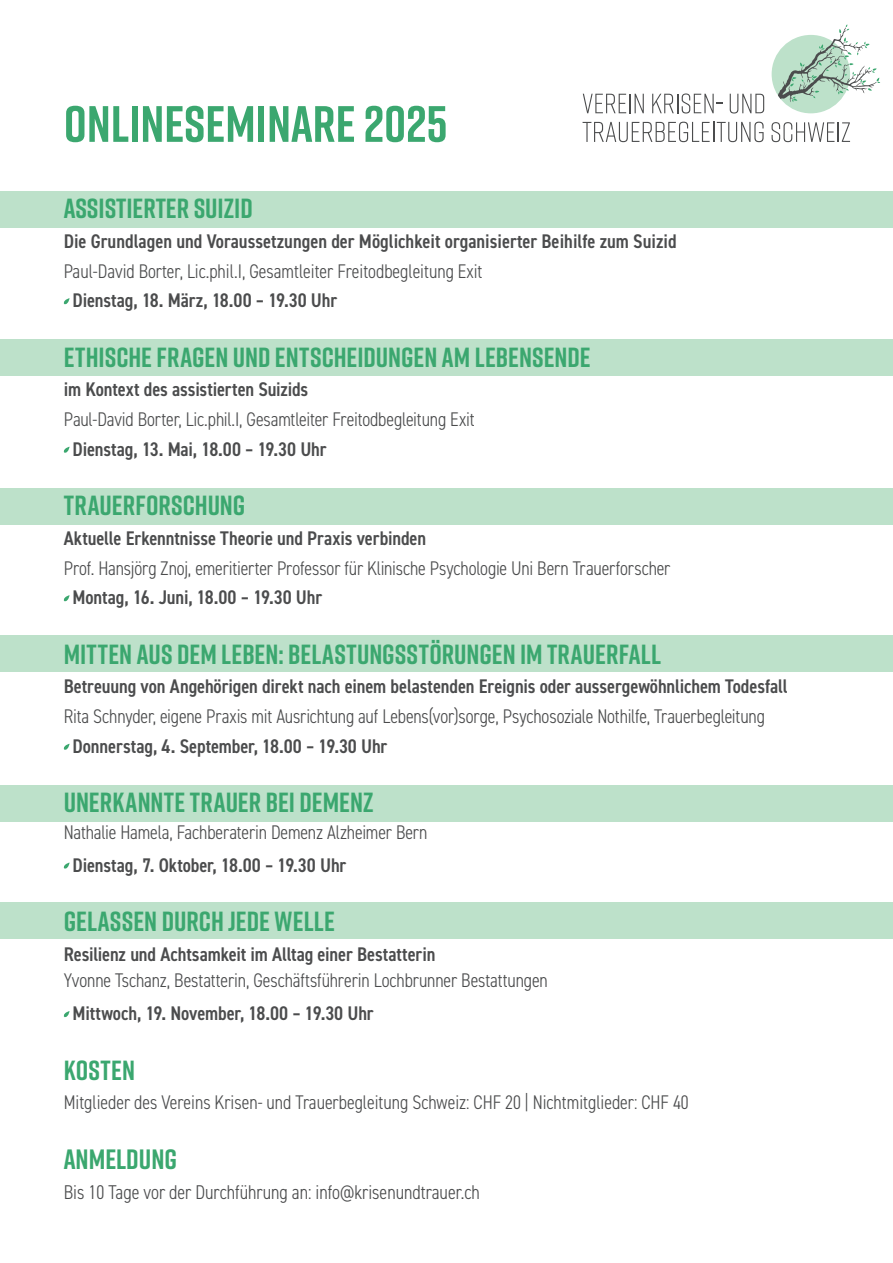
<style>
.page{position:relative;width:893px;height:1263px;background:#fff}
.page>*{position:absolute;margin:0;border:0;box-sizing:border-box;transform-origin:0 0}
.t1{font:700 51px "Rift";color:#3ba76f}
.t2{font:700 27.9px "Rift";color:#3ba76f}
.t3{font:700 27.6px "Rift";letter-spacing:.005em;color:#3ba76f}
.t4{font:300 condensed 19.95px "DIN2014";color:#4b4c4d}
.t5{font:300 condensed 19.8px "DIN2014";letter-spacing:-.005em;color:#4b4c4d}
.t6{font:600 condensed 19.8px "DIN2014";letter-spacing:-.005em;color:#4b4c4d}
</style>
<div class="page">
<div style="left:0;top:902px;width:893px;height:36px;background:#bde1ca"></div>
<div style="left:0;top:339px;width:893px;height:36px;background:#bde1ca"></div>
<div style="left:0;top:488px;width:893px;height:36px;background:#bde1ca"></div>
<div style="left:0;top:635px;width:893px;height:36px;background:#bde1ca"></div>
<div style="left:0;top:786px;width:893px;height:36px;background:#bde1ca"></div>
<svg style="left:583px;top:94px;width:61px;height:19px"></svg>
<svg style="left:652px;top:93px;width:70px;height:21px"></svg>
<svg style="left:730px;top:94px;width:34px;height:20px"></svg>
<svg style="left:583px;top:122px;width:181px;height:20px"></svg>
<svg style="left:772px;top:122px;width:78px;height:20px"></svg>
<div style="left:772px;top:35px;width:78px;height:78px;background:#bde1ca;border-radius:50%"></div>
<svg style="left:778px;top:24px;width:102px;height:79px"></svg>
<div style="left:0;top:191px;width:893px;height:36px;background:#bde1ca"></div>
<svg style="left:64px;top:298px;width:6px;height:7px"></svg>
<svg style="left:64px;top:447px;width:6px;height:6px"></svg>
<svg style="left:64px;top:595px;width:6px;height:7px"></svg>
<svg style="left:64px;top:744px;width:6px;height:6px"></svg>
<svg style="left:64px;top:862px;width:6px;height:7px"></svg>
<svg style="left:64px;top:1011px;width:6px;height:6px"></svg>
<p class="t1" style="left:64px;top:87px;width:385px">ONLINESEMINARE 2025</p>
<p class="t3" style="left:64px;top:189px;width:191px">ASSISTIERTER SUIZID</p>
<p class="t6" style="left:64px;top:228px;width:614px">Die Grundlagen und Voraussetzungen der Möglichkeit organisierter Beihilfe zum Suizid</p>
<p class="t5" style="left:64px;top:259px;width:420px">Paul-David Borter, Lic.phil.I, Gesamtleiter Freitodbegleitung Exit</p>
<p class="t6" style="left:73px;top:287px;width:266px">Dienstag, 18. März, 18.00 – 19.30 Uhr</p>
<p class="t3" style="left:64px;top:337px;width:528px">ETHISCHE FRAGEN UND ENTSCHEIDUNGEN AM LEBENSENDE</p>
<p class="t6" style="left:64px;top:376px;width:246px">im Kontext des assistierten Suizids</p>
<p class="t5" style="left:64px;top:407px;width:413px">Paul-David Borter, Lic.phil.I, Gesamtleiter Freitodbegleitung Exit</p>
<p class="t6" style="left:73px;top:436px;width:256px">Dienstag, 13. Mai, 18.00 – 19.30 Uhr</p>
<p class="t3" style="left:64px;top:486px;width:183px">TRAUERFORSCHUNG</p>
<p class="t6" style="left:64px;top:525px;width:364px">Aktuelle Erkenntnisse Theorie und Praxis verbinden</p>
<p class="t5" style="left:64px;top:556px;width:608px">Prof. Hansjörg Znoj, emeritierter Professor für Klinische Psychologie Uni Bern Trauerforscher</p>
<p class="t6" style="left:73px;top:584px;width:251px">Montag, 16. Juni, 18.00 – 19.30 Uhr</p>
<p class="t3" style="left:64px;top:634px;width:599px">MITTEN AUS DEM LEBEN: BELASTUNGSSTÖRUNGEN IM TRAUERFALL</p>
<p class="t6" style="left:64px;top:673px;width:725px">Betreuung von Angehörigen direkt nach einem belastenden Ereignis oder aussergewöhnlichem Todesfall</p>
<p class="t5" style="left:64px;top:704px;width:703px">Rita Schnyder, eigene Praxis mit Ausrichtung auf Lebens(vor)sorge, Psychosoziale Nothilfe, Trauerbegleitung</p>
<p class="t6" style="left:73px;top:733px;width:316px">Donnerstag, 4. September, 18.00 – 19.30 Uhr</p>
<p class="t3" style="left:64px;top:783px;width:311px">UNERKANNTE TRAUER BEI DEMENZ</p>
<p class="t5" style="left:64px;top:820px;width:365px">Nathalie Hamela, Fachberaterin Demenz Alzheimer Bern</p>
<p class="t6" style="left:73px;top:852px;width:275px">Dienstag, 7. Oktober, 18.00 – 19.30 Uhr</p>
<p class="t3" style="left:64px;top:902px;width:273px">GELASSEN DURCH JEDE WELLE</p>
<p class="t6" style="left:64px;top:941px;width:373px">Resilienz und Achtsamkeit im Alltag einer Bestatterin</p>
<p class="t5" style="left:64px;top:968px;width:486px">Yvonne Tschanz, Bestatterin, Geschäftsführerin Lochbrunner Bestattungen</p>
<p class="t6" style="left:73px;top:1000px;width:303px">Mittwoch, 19. November, 18.00 – 19.30 Uhr</p>
<p class="t3" style="left:64px;top:1050px;width:73px">KOSTEN</p>
<p class="t5" style="left:64px;top:1090px;width:627px">Mitglieder des Vereins Krisen- und Trauerbegleitung Schweiz: CHF 20 | Nichtmitglieder: CHF 40</p>
<p class="t2" style="left:64px;top:1139px;width:115px">ANMELDUNG</p>
<p class="t4" style="left:64px;top:1180px;width:418px">Bis 10 Tage vor der Durchführung an: info@krisenundtrauer.ch</p>
</div>
